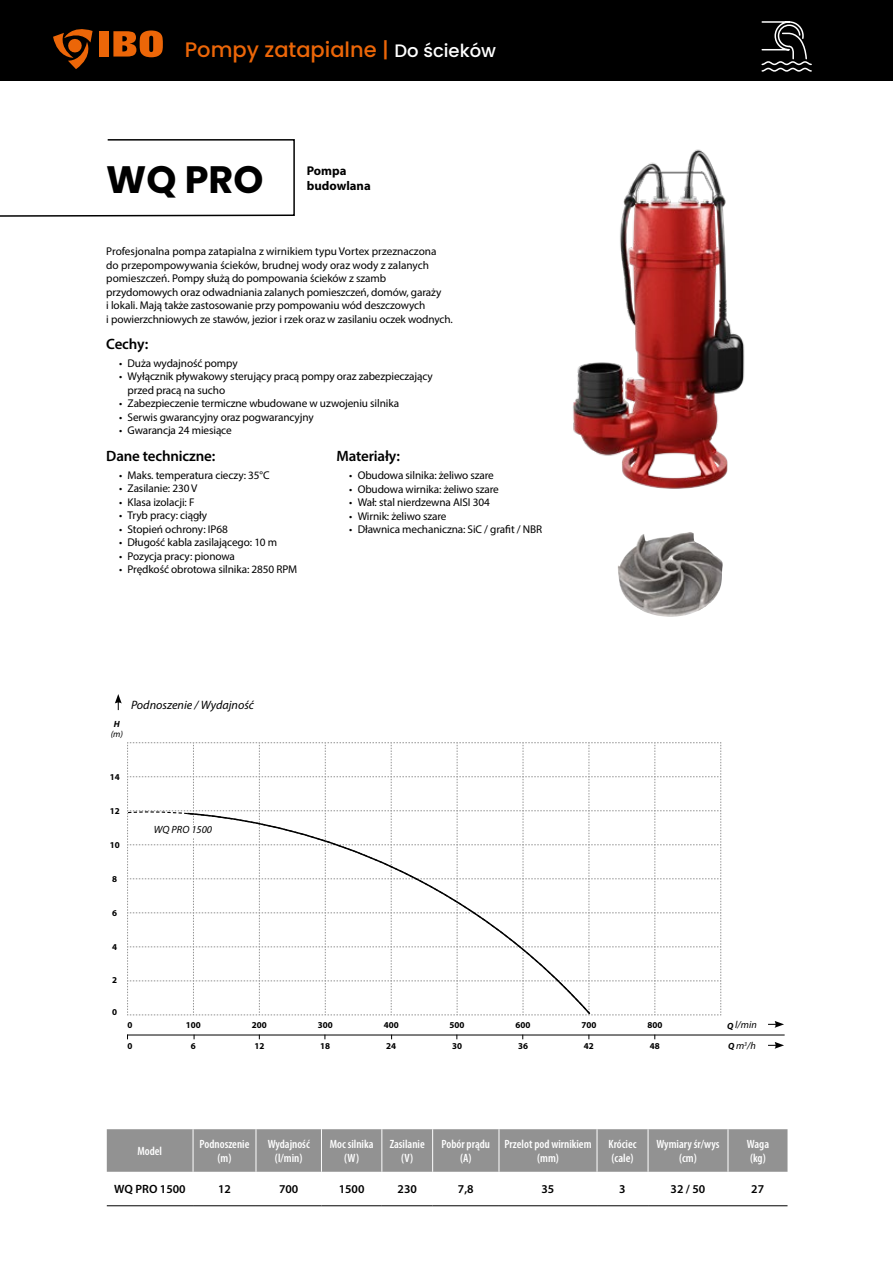
<style>
.page{position:relative;width:893px;height:1263px;background:#fff}
.page>*{position:absolute;margin:0;border:0;box-sizing:border-box;transform-origin:0 0}
.t1{font:700 38.25px "Poppins";color:#000}
.t2{font:500 21px "Poppins";color:#ec6608}
.t3{font:600 15px "Myriad Pro";letter-spacing:-.01em;color:#000}
.t4{font:700 12.75px/15.3px "Myriad Pro";color:#000}
.t5{font:italic 12.15px "Myriad Pro";color:#000}
.t6{font:600 condensed 12px/13.5px "Myriad Pro";color:#fff;text-align:center}
.t7{font:600 12px "Myriad Pro";color:#000}
.t8{font:11.25px/13.5px "Myriad Pro";letter-spacing:-.01em;color:#000}
.t9{font:italic 10.5px "Myriad Pro";color:#000}
.t10{font:italic 10.05px "Myriad Pro";color:#000}
.t11{font:700 9px "Myriad Pro";color:#000}
.t12{font:italic 9px "Myriad Pro";color:#000}
.t13{font:italic 700 9px "Myriad Pro";color:#000}
.s1{font-size:18px;color:#fff}
.s2{font-weight:700;font-size:9px}
</style>
<div class="page">
<div style="left:0;top:0;width:893px;height:81px;background:#000"></div>
<svg style="left:53px;top:29px;width:40px;height:40px"></svg>
<div style="left:99px;top:31px;width:10px;height:26px;background:#ec6608"></div>
<svg style="left:113px;top:30px;width:50px;height:27px"></svg>
<svg style="left:761px;top:21px;width:51px;height:51px"></svg>
<img style="left:617px;top:532px;width:106px;height:85px">
<img style="left:573px;top:149px;width:172px;height:340px">
<svg style="left:127px;top:742px;width:594px;height:274px"></svg>
<svg style="left:768px;top:1021px;width:16px;height:7px"></svg>
<svg style="left:768px;top:1042px;width:16px;height:7px"></svg>
<svg style="left:127px;top:790px;width:464px;height:225px"></svg>
<svg style="left:186px;top:812px;width:405px;height:203px"></svg>
<div style="left:154px;top:825px;width:62px;height:12px;background:#fff"></div>
<hr style="left:127px;top:1035px;width:658px;height:1px;background:#000">
<div style="left:107px;top:1129px;width:680px;height:43px;background:#929292"></div>
<hr style="left:193px;top:1129px;width:1px;height:43px;background:#fff">
<hr style="left:256px;top:1129px;width:1px;height:43px;background:#fff">
<hr style="left:321px;top:1129px;width:1px;height:43px;background:#fff">
<hr style="left:381px;top:1129px;width:1px;height:43px;background:#fff">
<hr style="left:432px;top:1129px;width:1px;height:43px;background:#fff">
<hr style="left:499px;top:1129px;width:1px;height:43px;background:#fff">
<hr style="left:597px;top:1129px;width:1px;height:43px;background:#fff">
<hr style="left:648px;top:1129px;width:1px;height:43px;background:#fff">
<hr style="left:728px;top:1129px;width:1px;height:43px;background:#fff">
<hr style="left:107px;top:1205px;width:86px;height:1px;background:#000">
<hr style="left:193px;top:1205px;width:63px;height:1px;background:#000">
<hr style="left:256px;top:1205px;width:65px;height:1px;background:#000">
<hr style="left:321px;top:1205px;width:61px;height:1px;background:#000">
<hr style="left:382px;top:1205px;width:51px;height:1px;background:#000">
<hr style="left:433px;top:1205px;width:66px;height:1px;background:#000">
<hr style="left:499px;top:1205px;width:98px;height:1px;background:#000">
<hr style="left:597px;top:1205px;width:51px;height:1px;background:#000">
<hr style="left:648px;top:1205px;width:80px;height:1px;background:#000">
<hr style="left:728px;top:1205px;width:59px;height:1px;background:#000">
<svg style="left:0;top:139px;width:295px;height:78px"></svg>
<svg style="left:115px;top:694px;width:7px;height:16px"></svg>
<h2 class="t2" style="left:185px;top:37px;width:313px">Pompy zatapialne | <span class="s1">Do ścieków</span></h2>
<h1 class="t1" style="left:106px;top:158px;width:159px">WQ PRO</h1>
<p class="t4" style="left:307px;top:162px;width:65px">Pompa budowlana</p>
<p class="t8" style="left:106px;top:244px;width:348px">Profesjonalna pompa zatapialna z wirnikiem typu Vortex przeznaczona<br>do przepompowywania ścieków, brudnej wody oraz wody z zalanych pomieszczeń. Pompy służą do pompowania ścieków z szamb przydomowych oraz odwadniania zalanych pomieszczeń, domów, garaży<br>i lokali. Mają także zastosowanie przy pompowaniu wód deszczowych<br>i powierzchniowych ze stawów, jezior i rzek oraz w zasilaniu oczek wodnych.</p>
<h3 class="t3" style="left:106px;top:334px;width:43px">Cechy:</h3>
<p class="t8" style="left:119px;top:356px;width:120px">• Duża wydajność pompy</p>
<p class="t8" style="left:128px;top:370px;width:307px;text-indent:-9px">• Wyłącznik pływakowy sterujący pracą pompy oraz zabezpieczający przed pracą na sucho</p>
<p class="t8" style="left:119px;top:397px;width:282px">• Zabezpieczenie termiczne wbudowane w uzwojeniu silnika</p>
<p class="t8" style="left:119px;top:410px;width:196px">• Serwis gwarancyjny oraz pogwarancyjny</p>
<p class="t8" style="left:119px;top:424px;width:114px">• Gwarancja 24 miesiące</p>
<h3 class="t3" style="left:106px;top:446px;width:111px">Dane techniczne:</h3>
<p class="t8" style="left:119px;top:468px;width:152px">• Maks. temperatura cieczy: 35°C</p>
<p class="t8" style="left:119px;top:481px;width:80px">• Zasilanie: 230 V</p>
<p class="t8" style="left:119px;top:495px;width:77px">• Klasa izolacji: F</p>
<p class="t8" style="left:119px;top:508px;width:90px">• Tryb pracy: ciągły</p>
<p class="t8" style="left:119px;top:522px;width:110px">• Stopień ochrony: IP68</p>
<p class="t8" style="left:119px;top:535px;width:160px">• Długość kabla zasilającego: 10 m</p>
<p class="t8" style="left:119px;top:549px;width:117px">• Pozycja pracy: pionowa</p>
<p class="t8" style="left:119px;top:562px;width:180px">• Prędkość obrotowa silnika: 2850 RPM</p>
<h3 class="t3" style="left:336px;top:447px;width:65px">Materiały:</h3>
<p class="t8" style="left:349px;top:468px;width:146px">• Obudowa silnika: żeliwo szare</p>
<p class="t8" style="left:349px;top:482px;width:151px">• Obudowa wirnika: żeliwo szare</p>
<p class="t8" style="left:349px;top:495px;width:142px">• Wał: stal nierdzewna AISI 304</p>
<p class="t8" style="left:349px;top:509px;width:99px">• Wirnik: żeliwo szare</p>
<p class="t8" style="left:349px;top:522px;width:195px">• Dławnica mechaniczna: SiC / grafit / NBR</p>
<p class="t13" style="left:114px;top:718px;width:7px">H</p>
<p class="t12" style="left:111px;top:728px;width:14px">(m)</p>
<p class="t5" style="left:131px;top:698px;width:124px">Podnoszenie / Wydajność</p>
<p class="t11" style="left:110px;top:771px;width:11px">14</p>
<p class="t11" style="left:110px;top:805px;width:11px">12</p>
<p class="t11" style="left:110px;top:839px;width:11px">10</p>
<p class="t11" style="left:112px;top:873px;width:6px">8</p>
<p class="t11" style="left:112px;top:907px;width:6px">6</p>
<p class="t11" style="left:112px;top:941px;width:6px">4</p>
<p class="t11" style="left:112px;top:974px;width:6px">2</p>
<p class="t11" style="left:112px;top:1006px;width:6px">0</p>
<p class="t9" style="left:154px;top:823px;width:60px">WQ PRO 1500</p>
<p class="t11" style="left:128px;top:1019px;width:6px">0</p>
<p class="t11" style="left:186px;top:1019px;width:16px">100</p>
<p class="t11" style="left:252px;top:1019px;width:16px">200</p>
<p class="t11" style="left:318px;top:1019px;width:16px">300</p>
<p class="t11" style="left:384px;top:1019px;width:16px">400</p>
<p class="t11" style="left:450px;top:1019px;width:16px">500</p>
<p class="t11" style="left:516px;top:1019px;width:16px">600</p>
<p class="t11" style="left:581px;top:1019px;width:16px">700</p>
<p class="t11" style="left:647px;top:1019px;width:16px">800</p>
<p class="t10" style="left:727px;top:1019px;width:31px"><span class="s2">Q</span> l/min</p>
<p class="t11" style="left:128px;top:1040px;width:6px">0</p>
<p class="t11" style="left:191px;top:1040px;width:6px">6</p>
<p class="t11" style="left:254px;top:1040px;width:11px">12</p>
<p class="t11" style="left:320px;top:1040px;width:11px">18</p>
<p class="t11" style="left:386px;top:1040px;width:11px">24</p>
<p class="t11" style="left:452px;top:1040px;width:11px">30</p>
<p class="t11" style="left:518px;top:1040px;width:11px">36</p>
<p class="t11" style="left:584px;top:1040px;width:11px">42</p>
<p class="t11" style="left:650px;top:1040px;width:11px">48</p>
<p class="t10" style="left:728px;top:1040px;width:29px"><span class="s2">Q</span> m<sup>3</sup>/h</p>
<p class="t6" style="left:137px;top:1144px;width:26px">Model</p>
<p class="t6" style="left:200px;top:1137px;width:51px">Podnoszenie (m)</p>
<p class="t6" style="left:268px;top:1137px;width:44px">Wydajność (l/min)</p>
<p class="t6" style="left:330px;top:1137px;width:45px">Moc silnika (W)</p>
<p class="t6" style="left:390px;top:1137px;width:37px">Zasilanie (V)</p>
<p class="t6" style="left:442px;top:1137px;width:50px">Pobór prądu (A)</p>
<p class="t6" style="left:504px;top:1137px;width:89px">Przelot pod wirnikiem (mm)</p>
<p class="t6" style="left:608px;top:1137px;width:30px;text-align:left">Króciec (cale)</p>
<p class="t6" style="left:656px;top:1137px;width:65px">Wymiary śr/wys (cm)</p>
<p class="t6" style="left:747px;top:1137px;width:24px;text-align:left">Waga (kg)</p>
<p class="t7" style="left:114px;top:1181px;width:73px">WQ PRO 1500</p>
<p class="t7" style="left:218px;top:1181px;width:14px">12</p>
<p class="t7" style="left:279px;top:1181px;width:21px">700</p>
<p class="t7" style="left:339px;top:1181px;width:27px">1500</p>
<p class="t7" style="left:398px;top:1181px;width:21px">230</p>
<p class="t7" style="left:458px;top:1181px;width:17px">7,8</p>
<p class="t7" style="left:542px;top:1181px;width:14px">35</p>
<p class="t7" style="left:619px;top:1181px;width:8px">3</p>
<p class="t7" style="left:671px;top:1181px;width:36px">32 / 50</p>
<p class="t7" style="left:751px;top:1181px;width:14px">27</p>
</div>
